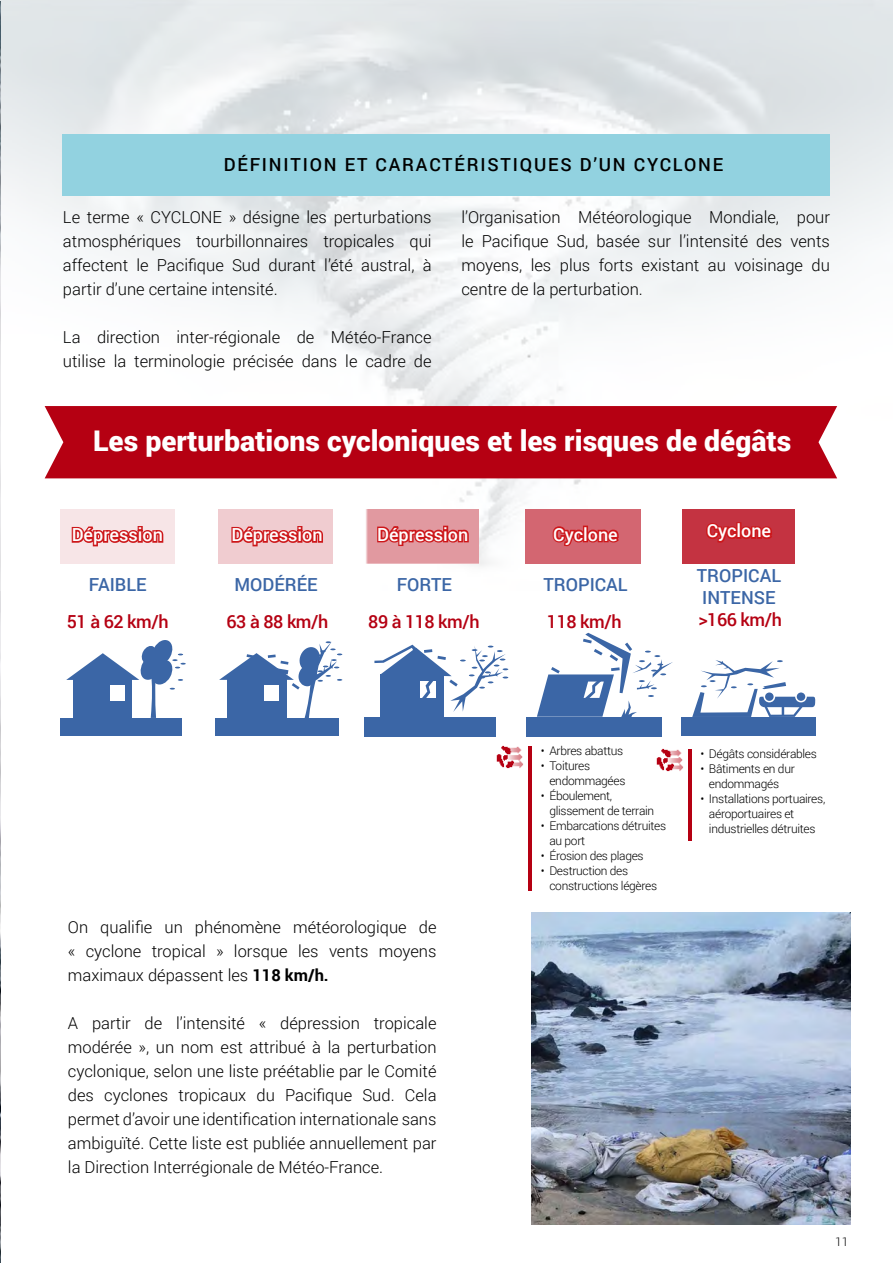
<style>
.page{position:relative;width:893px;height:1263px;background:#fff}
.page>*{position:absolute;margin:0;border:0;box-sizing:border-box;transform-origin:0 0}
.t1{font:900 28.5px "Roboto";color:#fff}
.t2{font:500 18px "Roboto";color:#fff}
.t3{font:500 18px "Roboto";letter-spacing:-.025em;color:#b50012}
.t4{font:500 18px/21.6px "Roboto";color:#3b66a6;text-align:center}
.t5{font:500 18px "Roboto";letter-spacing:.1em;color:#000}
.t6{font:300 16.5px/24px "Roboto";color:#000;text-align:justify}
.t7{font:300 12px/15px "Roboto";letter-spacing:-.025em;color:#000}
.s1{font-weight:700}
</style>
<div class="page">
<img style="left:0;top:591px;width:1px;height:672px">
<img style="left:0;top:0;width:893px;height:591px">
<div style="left:215px;top:718px;width:124px;height:18px;background:#3b66a6"></div>
<svg style="left:219px;top:641px;width:123px;height:77px"></svg>
<div style="left:63px;top:134px;width:767px;height:61px;background:#92d2e0"></div>
<div style="left:45px;top:406px;width:792px;height:72px;background:#b50012"></div>
<div style="left:365px;top:717px;width:131px;height:19px;background:#3b66a6"></div>
<div style="left:380px;top:674px;width:64px;height:43px;background:#3b66a6"></div>
<svg style="left:374px;top:645px;width:134px;height:67px"></svg>
<div style="left:526px;top:717px;width:136px;height:19px;background:#3b66a6"></div>
<svg style="left:537px;top:633px;width:136px;height:84px"></svg>
<div style="left:60px;top:718px;width:121px;height:18px;background:#3b66a6"></div>
<svg style="left:66px;top:640px;width:120px;height:78px"></svg>
<div style="left:60px;top:509px;width:114px;height:55px;background:#f7e5e7"></div>
<div style="left:218px;top:509px;width:115px;height:55px;background:#f0ccd0"></div>
<div style="left:365px;top:509px;width:114px;height:55px;background:#e199a0"></div>
<div style="left:526px;top:509px;width:114px;height:55px;background:#d36671"></div>
<svg style="left:70px;top:525px;width:95px;height:23px;background:#e0787a"></svg>
<svg style="left:550px;top:524px;width:71px;height:41px;background:#d2535c"></svg>
<div style="left:680px;top:509px;width:114px;height:55px;background:#c43341"></div>
<div style="left:681px;top:717px;width:134px;height:19px;background:#3b66a6"></div>
<svg style="left:692px;top:660px;width:124px;height:57px"></svg>
<svg style="left:230px;top:525px;width:94px;height:23px;background:#dd6b6e"></svg>
<svg style="left:376px;top:524px;width:94px;height:23px;background:#d65358"></svg>
<svg style="left:704px;top:521px;width:70px;height:41px;background:#c62b35"></svg>
<img style="left:496px;top:746px;width:28px;height:22px">
<hr style="left:528px;top:746px;width:3px;height:144px;background:#b50012">
<img style="left:656px;top:749px;width:27px;height:22px">
<hr style="left:688px;top:749px;width:3px;height:91px;background:#b50012">
<img style="left:532px;top:913px;width:318px;height:312px">
<p class="t5" style="left:224px;top:152px;width:501px">DÉFINITION ET CARACTÉRISTIQUES D’UN CYCLONE</p>
<p class="t6" style="left:63px;top:205px;width:370px">Le terme « CYCLONE » désigne les perturbations atmosphériques tourbillonnaires tropicales qui affectent le Pacifique Sud durant l’été austral, à partir d’une certaine intensité.</p>
<p class="t6" style="left:63px;top:325px;width:370px">La direction inter-régionale de Météo-France utilise la terminologie précisée dans le cadre de</p>
<p class="t6" style="left:461px;top:205px;width:370px">l’Organisation Météorologique Mondiale, pour le Pacifique Sud, basée sur l’intensité des vents moyens, les plus forts existant au voisinage du centre de la perturbation.</p>
<h1 class="t1" style="left:93px;top:420px;width:700px">Les perturbations cycloniques et les risques de dégâts</h1>
<p class="t2" style="left:72px;top:522px;width:93px">Dépression</p>
<p class="t4" style="left:89px;top:573px;width:60px">FAIBLE</p>
<p class="t3" style="left:67px;top:608px;width:103px">51 à 62 km/h</p>
<p class="t2" style="left:232px;top:522px;width:93px">Dépression</p>
<p class="t2" style="left:377px;top:522px;width:93px">Dépression</p>
<p class="t2" style="left:707px;top:518px;width:66px">Cyclone</p>
<p class="t4" style="left:697px;top:564px;width:86px">TROPICAL<br>INTENSE</p>
<p class="t3" style="left:698px;top:607px;width:85px">&gt;166 km/h</p>
<p class="t2" style="left:553px;top:522px;width:66px">Cyclone</p>
<p class="t4" style="left:234px;top:573px;width:85px">MODÉRÉE</p>
<p class="t4" style="left:397px;top:573px;width:57px">FORTE</p>
<p class="t4" style="left:543px;top:573px;width:86px">TROPICAL</p>
<p class="t3" style="left:226px;top:608px;width:103px">63 à 88 km/h</p>
<p class="t3" style="left:368px;top:608px;width:113px">89 à 118 km/h</p>
<p class="t3" style="left:547px;top:608px;width:76px">118 km/h</p>
<p class="t7" style="left:541px;top:743px;width:84px">• Arbres abattus</p>
<p class="t7" style="left:549px;top:758px;width:78px;text-indent:-9px">• Toitures endommagées</p>
<p class="t7" style="left:549px;top:788px;width:106px;text-indent:-9px">• Éboulement, glissement de terrain</p>
<p class="t7" style="left:549px;top:818px;width:118px;text-indent:-9px">• Embarcations détruites au port</p>
<p class="t7" style="left:541px;top:848px;width:104px">• Érosion des plages</p>
<p class="t7" style="left:549px;top:863px;width:109px;text-indent:-9px">• Destruction des constructions légères</p>
<p class="t7" style="left:700px;top:746px;width:118px">• Dégâts considérables</p>
<p class="t7" style="left:700px;top:761px;width:96px;text-align:center">• Bâtiments en dur endommagés</p>
<p class="t7" style="left:709px;top:791px;width:118px;text-indent:-9px">• Installations portuaires, aéroportuaires et industrielles détruites</p>
<p class="t6" style="left:68px;top:915px;width:370px">On qualifie un phénomène météorologique de « cyclone tropical » lorsque les vents moyens maximaux dépassent les <span class="s1">118 km/h.</span></p>
<p class="t6" style="left:68px;top:1011px;width:370px">A partir de l’intensité « dépression tropicale modérée », un nom est attribué à la perturbation cyclonique, selon une liste préétablie par le Comité des cyclones tropicaux du Pacifique Sud. Cela permet d’avoir une identification internationale sans ambiguïté. Cette liste est publiée annuellement par la Direction Interrégionale de Météo-France.</p>
<p class="t7" style="left:835px;top:1234px;width:15px">11</p>
</div>
